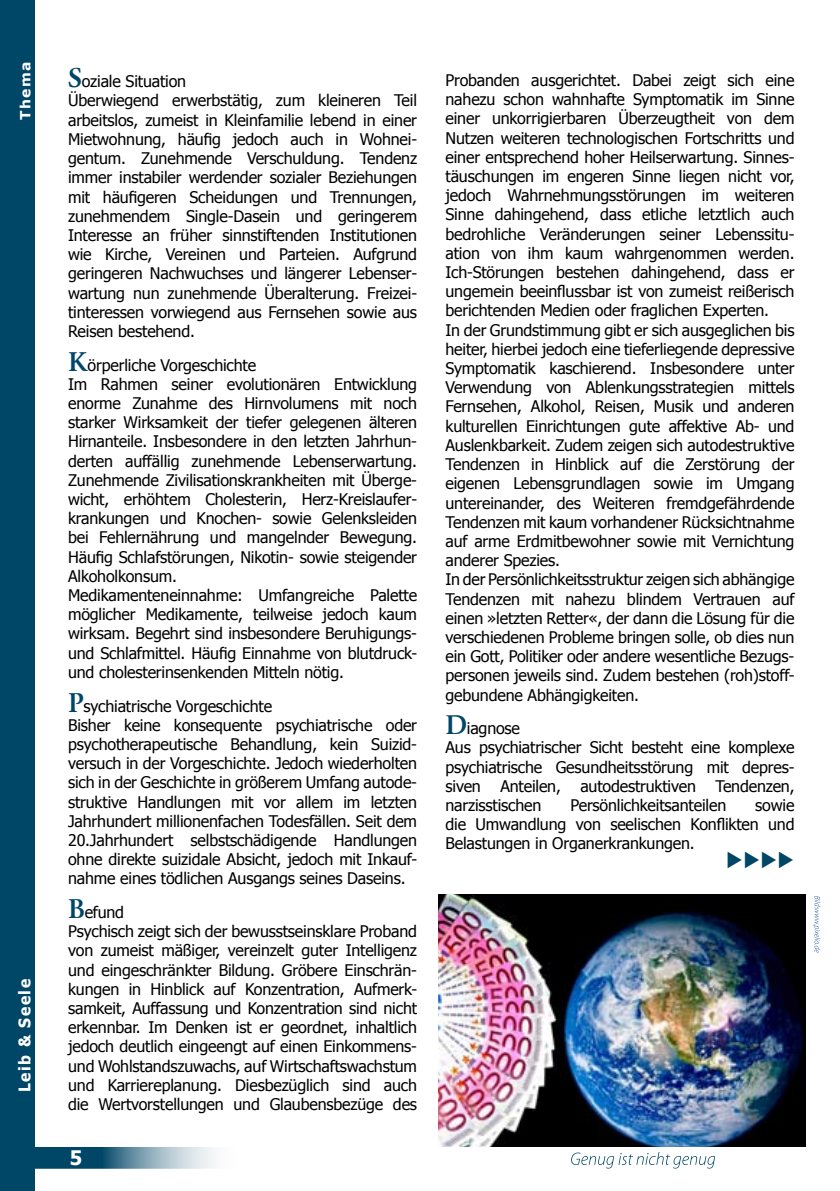
<style>
.page{position:relative;width:840px;height:1191px;background:#fff}
.page>*{position:absolute;margin:0;border:0;box-sizing:border-box;transform-origin:0 0}
.t1{font:20px "Wingdings 3";color:#004667}
.t2{font:700 20px "Tahoma";color:#fff}
.t3{font:16px/19.2px "Tahoma";letter-spacing:-.01em;color:#000}
.t4{font:700 16px "Tahoma";letter-spacing:.1em;color:#fff}
.t5{font:700 14px "Verdana";letter-spacing:.1em;color:#fff}
.s1{font-family:"Garamond";font-weight:500;font-size:28px;color:#004667}
</style>
<div class="page">
<div style="left:0;top:0;width:34px;height:1191px;background:#004667"></div>
<svg style="left:34px;top:1146px;width:181px;height:22px;background:#648ea2"></svg>
<img style="left:438px;top:894px;width:367px;height:252px">
<svg style="left:571px;top:1152px;width:143px;height:16px"></svg>
<svg style="left:813px;top:896px;width:6px;height:56px"></svg>
<p class="t5" style="left:16px;top:120px;width:60px;rotate:-90deg">Thema</p>
<p class="t4" style="left:13px;top:1092px;width:115px;rotate:-90deg">Leib &amp; Seele</p>
<p class="t3" style="left:68px;top:71px;width:350px"><span class="s1">S</span>oziale Situation<br>Überwiegend erwerbstätig, zum kleineren Teil arbeitslos, zumeist in Kleinfamilie lebend in einer Mietwohnung, häufig jedoch auch in Wohnei&shy;gentum. Zunehmende Verschuldung. Tendenz immer instabiler werdender sozialer Beziehungen mit häufigeren Scheidungen und Trennungen, zunehmendem Single-Dasein und geringerem Interesse an früher sinnstiftenden Institutionen wie Kirche, Vereinen und Parteien. Aufgrund geringeren Nachwuchses und längerer Lebenser&shy;wartung nun zunehmende Überalterung. Freizei&shy;tinteressen vorwiegend aus Fernsehen sowie aus Reisen bestehend.</p>
<p class="t3" style="left:68px;top:354px;width:350px"><span class="s1">K</span>örperliche Vorgeschichte<br>Im Rahmen seiner evolutionären Entwicklung enorme Zunahme des Hirnvolumens mit noch starker Wirksamkeit der tiefer gelegenen älteren Hirnanteile. Insbesondere in den letzten Jahrhun&shy;derten auffällig zunehmende Lebenserwartung.<br>Zunehmende Zivilisationskrankheiten mit Überge&shy;wicht, erhöhtem Cholesterin, Herz-Kreislaufer&shy;krankungen und Knochen- sowie Gelenksleiden bei Fehlernährung und mangelnder Bewegung.<br>Häufig Schlafstörungen, Nikotin- sowie steigender Alkoholkonsum.<br>Medikamenteneinnahme: Umfangreiche Palette möglicher Medikamente, teilweise jedoch kaum wirksam. Begehrt sind insbesondere Beruhigungs&shy;und Schlafmittel. Häufig Einnahme von blutdruck&shy;und cholesterinsenkenden Mitteln nötig.</p>
<p class="t3" style="left:68px;top:695px;width:350px"><span class="s1">P</span>sychiatrische Vorgeschichte<br>Bisher keine konsequente psychiatrische oder psychotherapeutische Behandlung, kein Suizid&shy;versuch in der Vorgeschichte. Jedoch wiederholten sich in der Geschichte in größerem Umfang autode&shy;struktive Handlungen mit vor allem im letzten Jahrhundert millionenfachen Todesfällen. Seit dem 20.Jahrhundert selbstschädigende Handlungen ohne direkte suizidale Absicht, jedoch mit Inkauf&shy;nahme eines tödlichen Ausgangs seines Daseins.</p>
<p class="t3" style="left:68px;top:901px;width:350px"><span class="s1">B</span>efund<br>Psychisch zeigt sich der bewusstseinsklare Proband von zumeist mäßiger, vereinzelt guter Intelligenz und eingeschränkter Bildung. Gröbere Einschrän&shy;kungen in Hinblick auf Konzentration, Aufmerk&shy;samkeit, Auffassung und Konzentration sind nicht erkennbar. Im Denken ist er geordnet, inhaltlich jedoch deutlich eingeengt auf einen Einkommens&shy;und Wohlstandszuwachs, auf Wirtschaftswachstum und Karriereplanung. Diesbezüglich sind auch die Wertvorstellungen und Glaubensbezüge des</p>
<p class="t2" style="left:70px;top:1144px;width:14px">5</p>
<p class="t3" style="left:445px;top:70px;width:350px">Probanden ausgerichtet. Dabei zeigt sich eine nahezu schon wahnhafte Symptomatik im Sinne einer unkorrigierbaren Überzeugtheit von dem Nutzen weiteren technologischen Fortschritts und einer entsprechend hoher Heilserwartung. Sinnes&shy;täuschungen im engeren Sinne liegen nicht vor, jedoch Wahrnehmungsstörungen im weiteren Sinne dahingehend, dass etliche letztlich auch bedrohliche Veränderungen seiner Lebenssitu&shy;ation von ihm kaum wahrgenommen werden.<br>Ich-Störungen bestehen dahingehend, dass er ungemein beeinflussbar ist von zumeist reißerisch berichtenden Medien oder fraglichen Experten.<br>In der Grundstimmung gibt er sich ausgeglichen bis heiter, hierbei jedoch eine tieferliegende depressive Symptomatik kaschierend. Insbesondere unter Verwendung von Ablenkungsstrategien mittels Fernsehen, Alkohol, Reisen, Musik und anderen kulturellen Einrichtungen gute affektive Ab- und Auslenkbarkeit. Zudem zeigen sich autodestruktive Tendenzen in Hinblick auf die Zerstörung der eigenen Lebensgrundlagen sowie im Umgang untereinander, des Weiteren fremdgefährdende Tendenzen mit kaum vorhandener Rücksichtnahme auf arme Erdmitbewohner sowie mit Vernichtung anderer Spezies.<br>In der Persönlichkeitsstruktur zeigen sich abhängige Tendenzen mit nahezu blindem Vertrauen auf einen »letzten Retter«, der dann die Lösung für die verschiedenen Probleme bringen solle, ob dies nun ein Gott, Politiker oder andere wesentliche Bezugs&shy;personen jeweils sind. Zudem bestehen (roh)stoff&shy;gebundene Abhängigkeiten.</p>
<p class="t3" style="left:445px;top:718px;width:350px"><span class="s1">D</span>iagnose<br>Aus psychiatrischer Sicht besteht eine komplexe psychiatrische Gesundheitsstörung mit depres&shy;siven Anteilen, autodestruktiven Tendenzen, narzisstischen</p>
<p class="t3" style="left:570px;top:795px;width:157px">Persönlichkeitsanteilen</p>
<p class="t3" style="left:445px;top:795px;width:350px;text-align:justify;text-indent:309px">sowie die Umwandlung von seelischen Konflikten und Belastungen in Organerkrankungen.</p>
<p class="t1" style="left:725px;top:848px;width:70px">◆◆◆◆</p>
</div>
